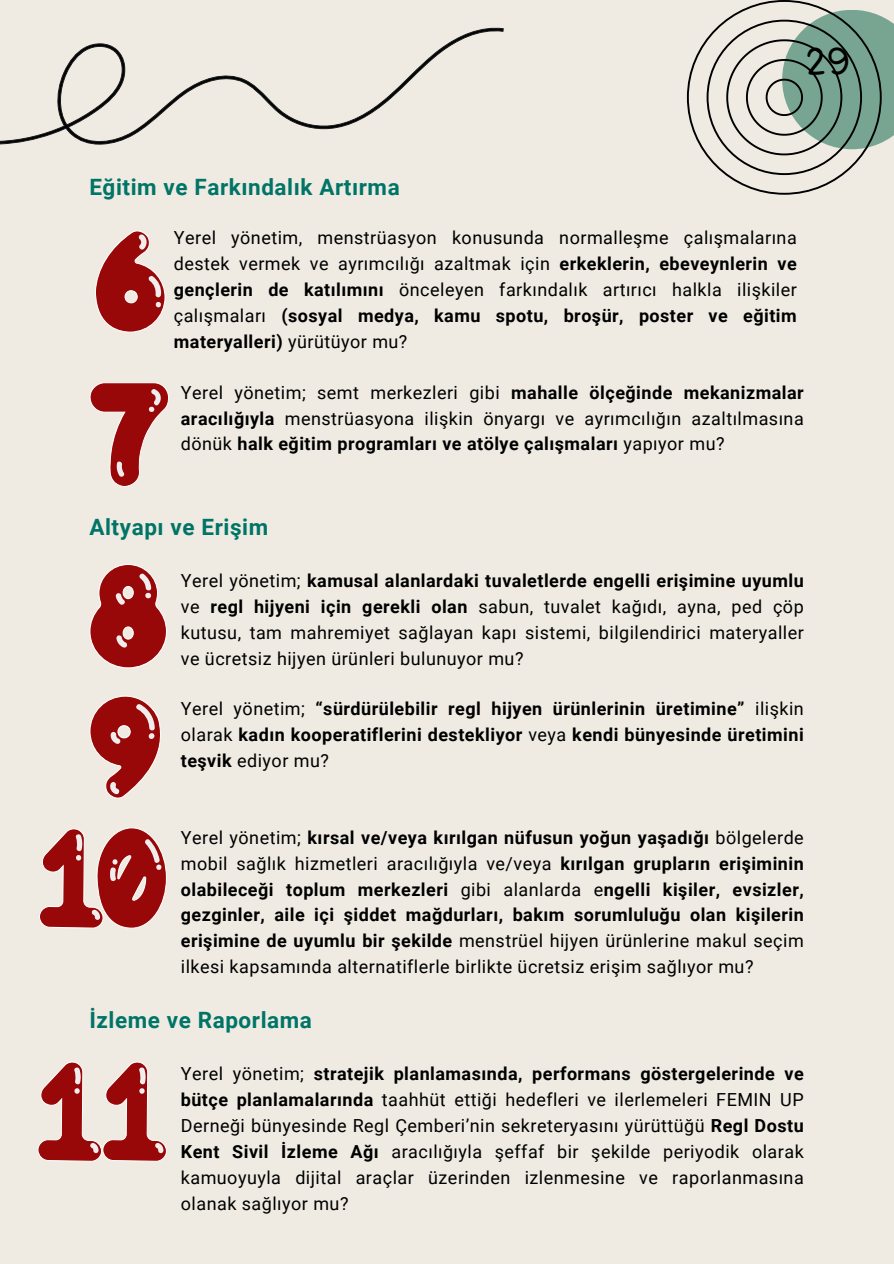
<style>
.page{position:relative;width:894px;height:1264px;background:#fff}
.page>*{position:absolute;margin:0;border:0;box-sizing:border-box;transform-origin:0 0}
.t1{font:45px "DO Sans Regular";color:#000}
.t2{font:700 22.5px "Roboto";letter-spacing:.025em;color:#007466}
.t3{font:18px/25.8px "Roboto";letter-spacing:.025em;color:#000;text-align:justify}
.t4{font:700 18px/25.8px "Roboto";letter-spacing:.025em;color:#000;text-align:justify}
.s1{font-weight:700}
.s2{font-weight:400}
</style>
<div class="page">
<div style="left:0;top:0;width:893px;height:1263px;background:#efebe2"></div>
<svg style="left:89px;top:382px;width:80px;height:105px"></svg>
<svg style="left:89px;top:564px;width:78px;height:104px"></svg>
<svg style="left:89px;top:695px;width:72px;height:104px"></svg>
<svg style="left:39px;top:827px;width:128px;height:101px"></svg>
<svg style="left:37px;top:1061px;width:130px;height:100px"></svg>
<svg style="left:95px;top:230px;width:70px;height:102px"></svg>
<svg style="left:0;top:27px;width:503px;height:118px"></svg>
<svg style="left:686px;top:0;width:207px;height:195px"></svg>
<p class="t1" style="left:804px;top:35px;width:47px">29</p>
<p class="t2" style="left:89px;top:174px;width:312px">Eğitim ve Farkındalık Artırma</p>
<h1 class="t3" style="left:174px;top:225px;width:624px">Yerel yönetim, menstrüasyon konusunda normalleşme çalışmalarına destek vermek ve ayrımcılığı azaltmak için <span class="s1">erkeklerin, ebeveynlerin ve gençlerin de katılımını</span> önceleyen farkındalık artırıcı halkla ilişkiler çalışmaları <span class="s1">(sosyal medya, kamu spotu, broşür, poster ve eğitim materyalleri)</span> yürütüyor mu?</h1>
<p class="t3" style="left:181px;top:379px;width:624px">Yerel yönetim; semt merkezleri gibi <span class="s1">mahalle ölçeğinde mekanizmalar aracılığıyla</span> menstrüasyona ilişkin önyargı ve ayrımcılığın azaltılmasına dönük <span class="s1">halk eğitim programları ve atölye çalışmaları</span> yapıyor mu?</p>
<h1 class="t2" style="left:89px;top:513px;width:180px">Altyapı ve Erişim</h1>
<p class="t3" style="left:181px;top:568px;width:624px">Yerel yönetim; <span class="s1">kamusal alanlardaki tuvaletlerde engelli erişimine uyumlu </span>ve <span class="s1">regl hijyeni için gerekli olan</span> sabun, tuvalet kağıdı, ayna, ped çöp kutusu, tam mahremiyet sağlayan kapı sistemi, bilgilendirici materyaller ve ücretsiz hijyen ürünleri bulunuyor mu?</p>
<p class="t4" style="left:181px;top:696px;width:624px"><span class="s2">Yerel yönetim;</span> “sürdürülebilir regl hijyen ürünlerinin üretimine” <span class="s2">ilişkin olarak</span> kadın kooperatiflerini destekliyor <span class="s2">veya</span> kendi bünyesinde üretimini teşvik <span class="s2">ediyor mu?</span></p>
<p class="t4" style="left:181px;top:824px;width:624px"><span class="s2">Yerel yönetim;</span> kırsal ve/veya kırılgan nüfusun yoğun yaşadığı <span class="s2">bölgelerde mobil sağlık hizmetleri aracılığıyla ve/veya</span> kırılgan grupların erişiminin olabileceği toplum merkezleri <span class="s2">gibi alanlarda e</span>ngelli kişiler, evsizler, gezginler, aile içi şiddet mağdurları, bakım sorumluluğu olan kişilerin erişimine de uyumlu bir şekilde <span class="s2">menstrüel hijyen ürünlerine makul seçim ilkesi kapsamında alternatiflerle birlikte ücretsiz erişim sağlıyor mu?</span></p>
<p class="t2" style="left:89px;top:1007px;width:224px">İzleme ve Raporlama</p>
<p class="t3" style="left:181px;top:1061px;width:624px">Yerel yönetim; <span class="s1">stratejik planlamasında, performans göstergelerinde ve bütçe planlamalarında</span> taahhüt ettiği hedefleri ve ilerlemeleri FEMIN UP Derneği bünyesinde Regl Çemberi’nin sekreteryasını yürüttüğü <span class="s1">Regl Dostu Kent Sivil İzleme Ağı</span> aracılığıyla şeffaf bir şekilde periyodik olarak kamuoyuyla dijital araçlar üzerinden izlenmesine ve raporlanmasına olanak sağlıyor mu?</p>
</div>
